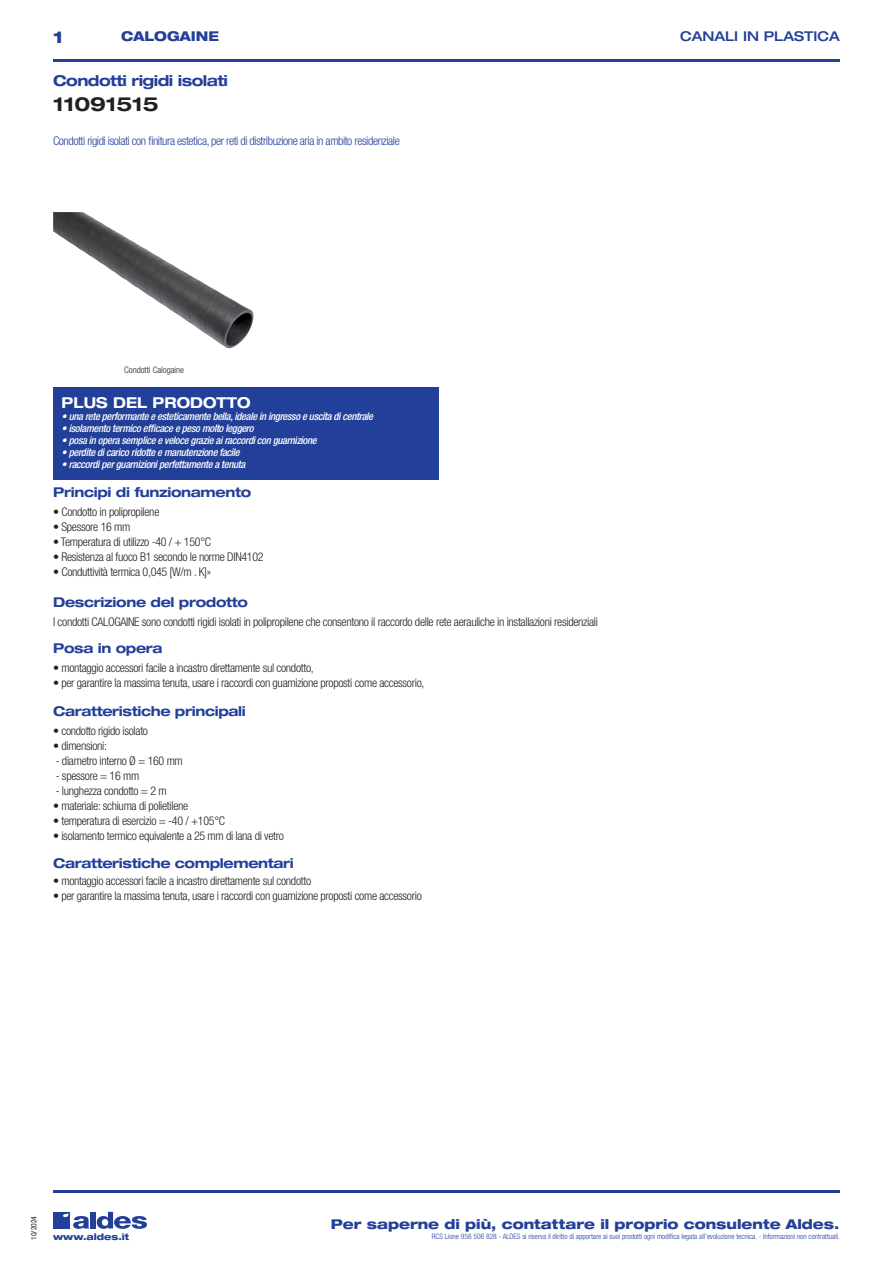
<style>
.page{position:relative;width:893px;height:1263px;background:#fff}
.page>*{position:absolute;margin:0;border:0;box-sizing:border-box;transform-origin:0 0}
.t1{font:700 expanded 19.5px "Helvetica Neue LT Std";letter-spacing:-.01em;color:#231f20}
.t2{font:800 expanded 16.5px "Helvetica Neue LT Std";color:#223f99}
.t3{font:700 expanded 15px "Helvetica Neue LT Std";letter-spacing:-.035em;color:#223f99}
.t4{font:700 expanded 15px "Helvetica Neue LT Std";color:#fff;scale:.95 1}
.t5{font:700 expanded 13.5px "Helvetica Neue LT Std";letter-spacing:-.025em;color:#223f99}
.t6{font:800 expanded 13.5px "Helvetica Neue LT Std";color:#223f99}
.t7{font:500 expanded 13.5px "Helvetica Neue LT Std";color:#223f99}
.t8{font:800 expanded 13.5px "Helvetica Neue LT Std";color:#223f99;scale:.95 1}
.t9{font:300 condensed 12px "Helvetica Neue LT Std";letter-spacing:-.025em;color:#231f20}
.t10{font:300 condensed 12px "Helvetica Neue LT Std";letter-spacing:-.035em;color:#223f99}
.t11{font:italic 500 condensed 10.5px "Helvetica Neue LT Std";letter-spacing:-.03em;color:#fff}
.t12{font:300 condensed 9px "Helvetica Neue LT Std";color:#231f20}
.t13{font:800 expanded 9px "Helvetica Neue LT Std";color:#223f99}
.t14{font:300 condensed 7.5px "Helvetica Neue LT Std";color:#223f99}
.t15{font:condensed 7.5px "Helvetica Neue LT Std";color:#231f20}
</style>
<div class="page">
<div style="left:53px;top:1212px;width:17px;height:16px;background:#223f99"></div>
<div style="left:90px;top:1212px;width:6px;height:16px;background:#223f99"></div>
<svg style="left:97px;top:1212px;width:50px;height:17px"></svg>
<svg style="left:63px;top:1213px;width:26px;height:16px"></svg>
<hr style="left:53px;top:59px;width:787px;height:2px;background:#223f99">
<img style="left:53px;top:212px;width:201px;height:137px">
<div style="left:53px;top:387px;width:386px;height:92px;background:#223f99"></div>
<hr style="left:53px;top:1190px;width:787px;height:2px;background:#223f99">
<h2 class="t2" style="left:53px;top:26px;width:12px">1</h2>
<p class="t8" style="left:121px;top:28px;width:104px">CALOGAINE</p>
<p class="t7" style="left:680px;top:28px;width:161px">CANALI IN PLASTICA</p>
<p class="t3" style="left:53px;top:71px;width:176px">Condotti rigidi isolati</p>
<h1 class="t1" style="left:53px;top:92px;width:107px">11091515</h1>
<p class="t10" style="left:53px;top:134px;width:348px">Condotti rigidi isolati con finitura estetica, per reti di distribuzione aria in ambito residenziale</p>
<p class="t12" style="left:124px;top:365px;width:61px">Condotti Calogaine</p>
<p class="t4" style="left:62px;top:393px;width:200px">PLUS DEL PRODOTTO</p>
<p class="t11" style="left:62px;top:410px;width:313px">• una rete performante e esteticamente bella, ideale in ingresso e uscita di centrale</p>
<p class="t11" style="left:62px;top:422px;width:194px">• isolamento termico efficace e peso molto leggero</p>
<p class="t11" style="left:62px;top:434px;width:257px">• posa in opera semplice e veloce grazie ai raccordi con guarnizione</p>
<p class="t11" style="left:62px;top:446px;width:180px">• perdite di carico ridotte e manutenzione facile</p>
<p class="t11" style="left:62px;top:458px;width:185px">• raccordi per guarnizioni perfettamente a tenuta</p>
<p class="t5" style="left:53px;top:484px;width:200px">Principi di funzionamento</p>
<p class="t9" style="left:53px;top:505px;width:108px">• Condotto in polipropilene</p>
<p class="t9" style="left:53px;top:520px;width:79px">• Spessore 16 mm</p>
<p class="t9" style="left:53px;top:535px;width:159px">• Temperatura di utilizzo -40 / + 150°C</p>
<p class="t9" style="left:53px;top:550px;width:212px">• Resistenza al fuoco B1 secondo le norme DIN4102</p>
<p class="t9" style="left:53px;top:565px;width:160px">• Conduttività termica 0,045 [W/m . K]»</p>
<p class="t9" style="left:53px;top:615px;width:546px">I condotti CALOGAINE sono condotti rigidi isolati in polipropilene che consentono il raccordo delle rete aerauliche in installazioni residenziali</p>
<p class="t9" style="left:53px;top:661px;width:262px">• montaggio accessori facile a incastro direttamente sul condotto,</p>
<p class="t9" style="left:53px;top:676px;width:373px">• per garantire la massima tenuta, usare i raccordi con guarnizione proposti come accessorio,</p>
<p class="t5" style="left:53px;top:702px;width:194px">Caratteristiche principali</p>
<p class="t5" style="left:53px;top:593px;width:196px">Descrizione del prodotto</p>
<p class="t5" style="left:53px;top:640px;width:111px">Posa in opera</p>
<p class="t9" style="left:53px;top:724px;width:96px">• condotto rigido isolato</p>
<p class="t9" style="left:53px;top:739px;width:55px">• dimensioni:</p>
<p class="t9" style="left:56px;top:754px;width:129px">- diametro interno Ø = 160 mm</p>
<p class="t9" style="left:56px;top:769px;width:85px">- spessore = 16 mm</p>
<p class="t9" style="left:56px;top:784px;width:112px">- lunghezza condotto = 2 m</p>
<p class="t9" style="left:53px;top:799px;width:137px">• materiale: schiuma di polietilene</p>
<p class="t9" style="left:53px;top:814px;width:173px">• temperatura di esercizio = -40 / +105°C</p>
<p class="t9" style="left:53px;top:829px;width:232px">• isolamento termico equivalente a 25 mm di lana di vetro</p>
<p class="t9" style="left:53px;top:874px;width:259px">• montaggio accessori facile a incastro direttamente sul condotto</p>
<p class="t9" style="left:53px;top:889px;width:370px">• per garantire la massima tenuta, usare i raccordi con guarnizione proposti come accessorio</p>
<p class="t5" style="left:53px;top:855px;width:242px">Caratteristiche complementari</p>
<p class="t15" style="left:29px;top:1240px;width:25px;rotate:-90deg">10/2024</p>
<p class="t6" style="left:331px;top:1215px;width:510px">Per saperne di più, contattare il proprio consulente Aldes.</p>
<p class="t13" style="left:53px;top:1231px;width:78px">www.aldes.it</p>
<p class="t14" style="left:432px;top:1232px;width:410px">RCS Lione 956 506 828 - ALDES si riserva il diritto di apportare ai suoi prodotti ogni modifica legata all’evoluzione tecnica. - Informazioni non contrattuali.</p>
</div>
